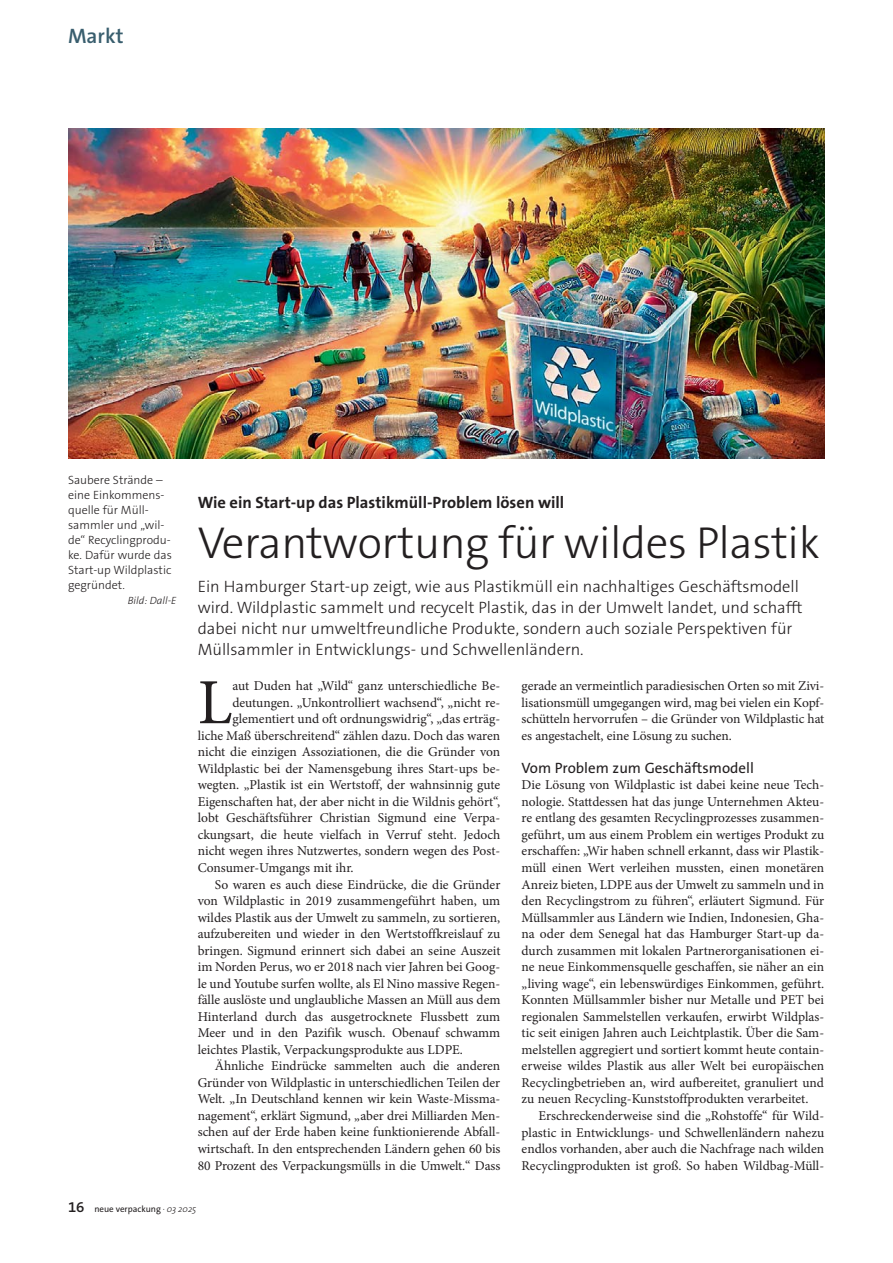
<style>
.page{position:relative;width:893px;height:1263px;background:#fff}
.page>*{position:absolute;margin:0;border:0;box-sizing:border-box;transform-origin:0 0}
.t1{font:64.35px "Minion Pro";color:#231f20}
.t2{font:300 45px "The Sans Os F";letter-spacing:-.01em;color:#231f20}
.t3{font:600 21px "The Sans Os F";color:#395e6e}
.t4{font:300 16.5px/21px "The Sans Os F";color:#231f20}
.t5{font:700 16.5px "The Sans Os F";color:#231f20}
.t6{font:15px "The Sans Os F";color:#231f20}
.t7{font:13.5px/16.5px "Minion Pro";color:#231f20;text-align:justify}
.t8{font:300 12px/15px "The Sans Os F";color:#231f20}
.t9{font:italic 300 10.5px "The Sans Os F";color:#231f20}
.t10{font:9px "The Sans Os F";color:#231f20}
.s1{font-weight:600;font-size:15px}
.s2{font-weight:300;font-style:italic}
</style>
<div class="page">
<img style="left:68px;top:128px;width:757px;height:331px">
<h3 class="t3" style="left:68px;top:23px;width:57px">Markt</h3>
<p class="t8" style="left:68px;top:473px;width:105px">Saubere Strände – eine Einkommens&shy;quelle für Müll&shy;sammler und „wil&shy;de“ Recyclingprodu&shy;ke. Dafür wurde das<br>Start-up Wildplastic gegründet.</p>
<p class="t9" style="left:128px;top:597px;width:50px">Bild: Dall-E</p>
<p class="t5" style="left:198px;top:493px;width:368px">Wie ein Start-up das Plastikmüll-Problem lösen will</p>
<h2 class="t2" style="left:198px;top:520px;width:624px">Verantwortung für wildes Plastik</h2>
<p class="t4" style="left:198px;top:576px;width:606px">Ein Hamburger Start-up zeigt, wie aus Plastikmüll ein nachhaltiges Geschäftsmodell wird. Wildplastic sammelt und recycelt Plastik, das in der Umwelt landet, und schafft dabei nicht nur umweltfreundliche Produkte, sondern auch soziale Perspektiven für Müllsammler in Entwicklungs- und Schwellenländern.</p>
<h1 class="t1" style="left:198px;top:677px;width:36px">L</h1>
<p class="t7" style="left:232px;top:679px;width:269px">aut Duden hat „Wild“ ganz unterschiedliche Be-</p>
<p class="t7" style="left:232px;top:695px;width:270px">deutungen. „Unkontrolliert wachsend“, „nicht re-</p>
<p class="t7" style="left:232px;top:712px;width:269px">glementiert und oft ordnungswidrig“, „das erträg-</p>
<p class="t7" style="left:198px;top:728px;width:304px">liche Maß überschreitend“ zählen dazu. Doch das waren</p>
<p class="t7" style="left:198px;top:745px;width:304px">nicht die einzigen Assoziationen, die die Gründer von</p>
<p class="t7" style="left:198px;top:761px;width:304px">Wildplastic bei der Namensgebung ihres Start-ups be-</p>
<p class="t7" style="left:198px;top:778px;width:304px">wegten. „Plastik ist ein Wertstoff, der wahnsinnig gute</p>
<p class="t7" style="left:198px;top:794px;width:304px">Eigenschaften hat, der aber nicht in die Wildnis gehört“,</p>
<p class="t7" style="left:198px;top:811px;width:304px">lobt Geschäftsführer Christian Sigmund eine Verpa-</p>
<p class="t7" style="left:198px;top:827px;width:304px">ckungsart, die heute vielfach in Verruf steht. Jedoch</p>
<p class="t7" style="left:198px;top:844px;width:304px">nicht wegen ihres Nutzwertes, sondern wegen des Post-</p>
<p class="t7" style="left:198px;top:860px;width:157px">Consumer-Umgangs mit ihr.</p>
<p class="t7" style="left:215px;top:877px;width:287px">So waren es auch diese Eindrücke, die die Gründer</p>
<p class="t7" style="left:198px;top:894px;width:304px">von Wildplastic in 2019 zusammengeführt haben, um</p>
<p class="t7" style="left:198px;top:910px;width:304px">wildes Plastik aus der Umwelt zu sammeln, zu sortieren,</p>
<p class="t7" style="left:198px;top:927px;width:304px">aufzubereiten und wieder in den Wertstoffkreislauf zu</p>
<p class="t7" style="left:198px;top:943px;width:304px">bringen. Sigmund erinnert sich dabei an seine Auszeit</p>
<p class="t7" style="left:198px;top:960px;width:304px">im Norden Perus, wo er 2018 nach vier Jahren bei Goog-</p>
<p class="t7" style="left:198px;top:976px;width:304px">le und Youtube surfen wollte, als El Nino massive Regen-</p>
<p class="t7" style="left:198px;top:993px;width:304px">fälle auslöste und unglaubliche Massen an Müll aus dem</p>
<p class="t7" style="left:198px;top:1009px;width:304px">Hinterland durch das ausgetrocknete Flussbett zum</p>
<p class="t7" style="left:198px;top:1026px;width:304px">Meer und in den Pazifik wusch. Obenauf schwamm</p>
<p class="t7" style="left:198px;top:1042px;width:267px">leichtes Plastik, Verpackungsprodukte aus LDPE.</p>
<p class="t7" style="left:215px;top:1059px;width:287px">Ähnliche Eindrücke sammelten auch die anderen</p>
<p class="t7" style="left:198px;top:1075px;width:304px">Gründer von Wildplastic in unterschiedlichen Teilen der</p>
<p class="t7" style="left:198px;top:1092px;width:304px">Welt. „In Deutschland kennen wir kein Waste-Missma-</p>
<p class="t7" style="left:198px;top:1108px;width:304px">nagement“, erklärt Sigmund, „aber drei Milliarden Men-</p>
<p class="t7" style="left:198px;top:1125px;width:304px">schen auf der Erde haben keine funktionierende Abfall-</p>
<p class="t7" style="left:198px;top:1141px;width:304px">wirtschaft. In den entsprechenden Ländern gehen 60 bis</p>
<p class="t7" style="left:198px;top:1158px;width:304px">80 Prozent des Verpackungsmülls in die Umwelt.“ Dass</p>
<p class="t7" style="left:522px;top:679px;width:304px">gerade an vermeintlich paradiesischen Orten so mit Zivi&shy;lisationsmüll umgegangen wird, mag bei vielen ein Kopf&shy;schütteln hervorrufen – die Gründer von Wildplastic hat es angestachelt, eine Lösung zu suchen.</p>
<p class="t6" style="left:522px;top:760px;width:234px">Vom Problem zum Geschäftsmodell</p>
<p class="t7" style="left:522px;top:778px;width:304px">Die Lösung von Wildplastic ist dabei keine neue Tech&shy;nologie. Stattdessen hat das junge Unternehmen Akteu&shy;re entlang des gesamten Recyclingprozesses zusammen&shy;geführt, um aus einem Problem ein wertiges Produkt zu erschaffen: „Wir haben schnell erkannt, dass wir Plastik&shy;müll einen Wert verleihen mussten, einen monetären Anreiz bieten, LDPE aus der Umwelt zu sammeln und in den Recyclingstrom zu führen“, erläutert Sigmund. Für Müllsammler aus Ländern wie Indien, Indonesien, Gha&shy;na oder dem Senegal hat das Hamburger Start-up da&shy;durch zusammen mit lokalen Partnerorganisationen ei&shy;ne neue Einkommensquelle geschaffen, sie näher an ein „living wage“, ein lebenswürdiges Einkommen, geführt.<br>Konnten Müllsammler bisher nur Metalle und PET bei regionalen Sammelstellen verkaufen, erwirbt Wildplas&shy;tic seit einigen Jahren auch Leichtplastik. Über die Sam&shy;melstellen aggregiert und sortiert kommt heute contain&shy;erweise wildes Plastik aus aller Welt bei europäischen Recyclingbetrieben an, wird aufbereitet, granuliert und zu neuen Recycling-Kunststoffprodukten verarbeitet.</p>
<p class="t7" style="left:522px;top:1108px;width:304px;text-indent:17px">Erschreckenderweise sind die „Rohstoffe“ für Wild&shy;plastic in Entwicklungs- und Schwellenländern nahezu endlos vorhanden, aber auch die Nachfrage nach wilden Recyclingprodukten ist groß. So haben Wildbag-Müll-</p>
<p class="t10" style="left:68px;top:1204px;width:130px"><span class="s1">16</span> neue verpackung <span class="s2">· 03 2025</span></p>
</div>
